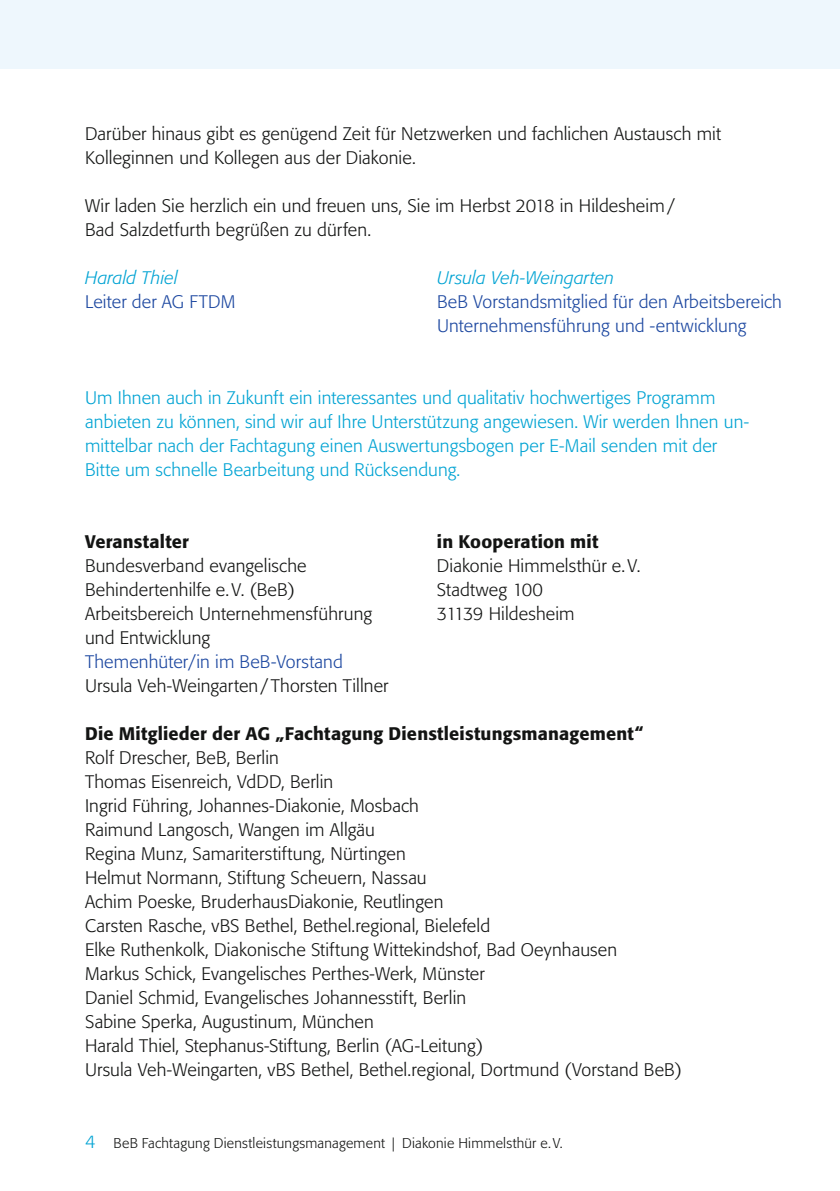
<style>
.page{position:relative;width:840px;height:1191px;background:#fff}
.page>*{position:absolute;margin:0;border:0;box-sizing:border-box;transform-origin:0 0}
.t1{font:300 18px/24px "Formata";letter-spacing:.005em;color:#131413}
.t2{font:300 18px/24px "Formata";letter-spacing:.005em;color:#00a3d3}
.t3{font:300 18px/24px "Formata";letter-spacing:.01em;color:#1c47a0}
.t4{font:500 18px "Formata";letter-spacing:.01em;color:#131413}
.t5{font:italic 300 18px "Formata";letter-spacing:.005em;color:#00a3d3}
.t6{font:300 14px "Formata";letter-spacing:.015em;color:#131413}
.s1{font-size:18px;color:#00a3d3}
</style>
<div class="page">
<div style="left:0;top:0;width:839px;height:68px;background:#eef7fd"></div>
<p class="t1" style="left:85px;top:122px;width:637px">Darüber hinaus gibt es genügend Zeit für Netzwerken und fachlichen Austausch mit<br>Kolleginnen und Kollegen aus der Diakonie.</p>
<p class="t1" style="left:85px;top:194px;width:591px">Wir laden Sie herzlich ein und freuen uns, Sie im Herbst 2018 in Hildesheim/<br>Bad Salzdetfurth begrüßen zu dürfen.</p>
<p class="t5" style="left:85px;top:267px;width:94px">Harald Thiel</p>
<p class="t5" style="left:437px;top:267px;width:179px">Ursula Veh-Weingarten</p>
<p class="t3" style="left:85px;top:290px;width:152px">Leiter der AG FTDM</p>
<p class="t3" style="left:437px;top:290px;width:346px">BeB Vorstandsmitglied für den Arbeitsbereich<br>Unternehmensführung und -entwicklung</p>
<p class="t2" style="left:85px;top:386px;width:664px">Um Ihnen auch in Zukunft ein interessantes und qualitativ hochwertiges Programm anbieten zu können, sind wir auf Ihre Unterstützung angewiesen. Wir werden Ihnen un&shy;mittelbar nach der Fachtagung einen Auswertungsbogen per E-Mail senden mit der Bitte um schnelle Bearbeitung und Rücksendung.</p>
<p class="t4" style="left:85px;top:531px;width:105px">Veranstalter</p>
<p class="t4" style="left:437px;top:531px;width:163px">in Kooperation mit</p>
<p class="t1" style="left:85px;top:554px;width:223px">Bundesverband evangelische</p>
<p class="t1" style="left:436px;top:554px;width:205px">Diakonie Himmelsthür e.V.</p>
<p class="t1" style="left:85px;top:578px;width:211px">Behindertenhilfe e.V. (BeB)</p>
<p class="t1" style="left:436px;top:578px;width:108px">Stadtweg 100</p>
<p class="t1" style="left:85px;top:602px;width:288px">Arbeitsbereich Unternehmensführung</p>
<p class="t1" style="left:436px;top:602px;width:139px">31139 Hildesheim</p>
<p class="t1" style="left:85px;top:626px;width:127px">und Entwicklung</p>
<p class="t3" style="left:85px;top:650px;width:259px">Themenhüter/in im BeB-Vorstand</p>
<p class="t1" style="left:85px;top:674px;width:305px">Ursula Veh-Weingarten/Thorsten Tillner</p>
<p class="t4" style="left:85px;top:723px;width:559px">Die Mitglieder der AG „Fachtagung Dienstleistungsmanagement“</p>
<p class="t1" style="left:85px;top:746px;width:598px">Rolf Drescher, BeB, Berlin<br>Thomas Eisenreich, VdDD, Berlin<br>Ingrid Führing, Johannes-Diakonie, Mosbach<br>Raimund Langosch, Wangen im Allgäu<br>Regina Munz, Samariterstiftung, Nürtingen<br>Helmut Normann, Stiftung Scheuern, Nassau<br>Achim Poeske, BruderhausDiakonie, Reutlingen<br>Carsten Rasche, vBS Bethel, Bethel.regional, Bielefeld<br>Elke Ruthenkolk, Diakonische Stiftung Wittekindshof, Bad Oeynhausen<br>Markus Schick, Evangelisches Perthes-Werk, Münster<br>Daniel Schmid, Evangelisches Johannesstift, Berlin<br>Sabine Sperka, Augustinum, München<br>Harald Thiel, Stephanus-Stiftung, Berlin (AG-Leitung)<br>Ursula Veh-Weingarten, vBS Bethel, Bethel.regional, Dortmund (Vorstand BeB)</p>
<p class="t6" style="left:85px;top:1135px;width:479px"><span class="s1">4</span> BeB Fachtagung Dienstleistungsmanagement | Diakonie Himmelsthür e.V.</p>
</div>
